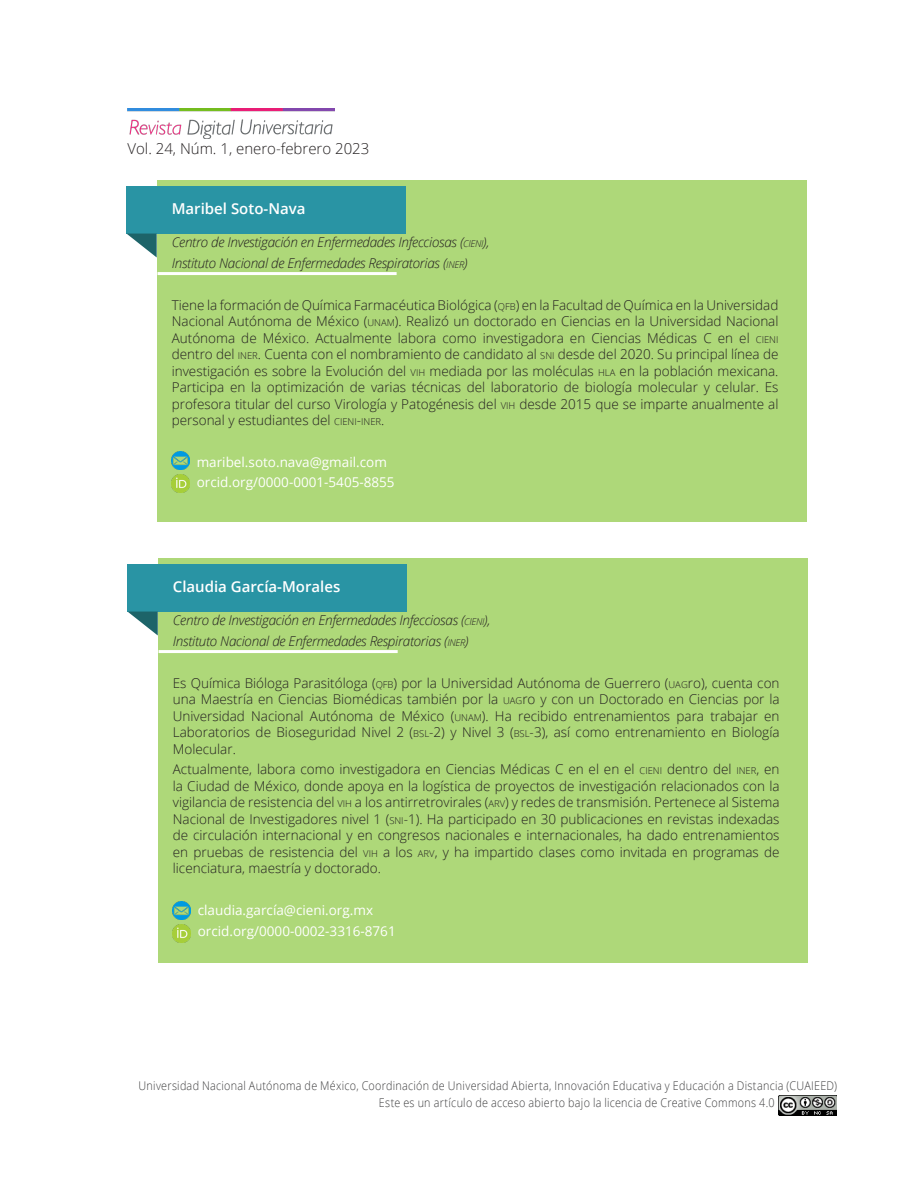
<style>
.page{position:relative;width:918px;height:1188px;background:#fff}
.page>*{position:absolute;margin:0;border:0;box-sizing:border-box;transform-origin:0 0}
.autor_info{font:600 15px "Open Sans";color:#fff}
.t1{font:300 15px "Open Sans";color:#231f20}
.autor_Info2{font:300 13.5px/16.5px "Open Sans";color:#231f20;text-align:justify}
.autor_Info2-2{font:italic 300 13.5px "Open Sans";letter-spacing:-.02em;color:#231f20}
.autor_Info2-3{font:13.5px "Open Sans";color:#fff}
.t2{font:300 12px/17px "Open Sans";letter-spacing:.025em;color:#3e3e3f;scale:.9 1}
.s1{font-size:9.45px}
.s2{font-style:inherit}
</style>
<div class="page">
<img style="left:128px;top:108px;width:207px;height:30px">
<img style="left:778px;top:1096px;width:59px;height:20px">
<div style="left:158px;top:180px;width:649px;height:342px;background:#aed879"></div>
<hr style="left:158px;top:272px;width:239px;height:3px;background:#fff">
<div style="left:126px;top:186px;width:280px;height:48px;background:#2994a4"></div>
<svg style="left:127px;top:234px;width:30px;height:23px"></svg>
<img style="left:172px;top:451px;width:18px;height:18px">
<img style="left:172px;top:474px;width:18px;height:18px">
<div style="left:159px;top:558px;width:649px;height:405px;background:#aed879"></div>
<hr style="left:159px;top:650px;width:239px;height:3px;background:#fff">
<div style="left:128px;top:564px;width:279px;height:48px;background:#2994a4"></div>
<svg style="left:128px;top:612px;width:30px;height:23px"></svg>
<img style="left:173px;top:901px;width:18px;height:18px">
<img style="left:173px;top:925px;width:18px;height:18px">
<p class="t1" style="left:128px;top:139px;width:243px">Vol. 24, Núm. 1, enero-febrero 2023</p>
<p class="autor_info" style="left:172px;top:199px;width:135px">Maribel Soto-Nava</p>
<p class="autor_Info2-2" style="left:172px;top:233px;width:319px">Centro de Investigación en Enfermedades Infecciosas (<span class="s1">CIENI</span>),</p>
<p class="autor_Info2-2" style="left:172px;top:254px;width:297px">Instituto Nacional de Enfermedades Respiratorias (<span class="s1">INER</span>)</p>
<p class="autor_Info2" style="left:172px;top:296px;width:608px">Tiene la formación de Química Farmacéutica Biológica (<span class="s1">QFB</span>) en la Facultad de Química en la Universidad Nacional Autónoma de México (<span class="s1">UNAM</span>). Realizó un doctorado en Ciencias en la Universidad Nacional Autónoma de México. Actualmente labora como investigadora en Ciencias Médicas C en el <span class="s1">CIENI </span>dentro del <span class="s1">INER</span>. Cuenta con el nombramiento de candidato al <span class="s1">SNI</span> desde del 2020. Su principal línea de investigación es sobre la Evolución del <span class="s1">VIH</span> mediada por las moléculas <span class="s1">HLA</span> en la población mexicana.<br>Participa en la optimización de varias técnicas del laboratorio de biología molecular y celular. Es profesora titular del curso Virología y Patogénesis del <span class="s1">VIH</span> desde 2015 que se imparte anualmente al personal y estudiantes del <span class="s1">CIENI</span><span class="s2">-</span><span class="s1">INER</span>.</p>
<p class="autor_Info2-3" style="left:197px;top:452px;width:192px">maribel.soto.nava@gmail.com</p>
<p class="autor_Info2-3" style="left:197px;top:473px;width:199px">orcid.org/0000-0001-5405-8855</p>
<p class="autor_info" style="left:173px;top:577px;width:169px">Claudia García-Morales</p>
<p class="autor_Info2-2" style="left:173px;top:611px;width:319px">Centro de Investigación en Enfermedades Infecciosas (<span class="s1">CIENI</span>),</p>
<p class="autor_Info2-2" style="left:173px;top:632px;width:297px">Instituto Nacional de Enfermedades Respiratorias (<span class="s1">INER</span>)</p>
<p class="autor_Info2" style="left:173px;top:674px;width:608px">Es Química Bióloga Parasitóloga (<span class="s1">QFB</span>) por la Universidad Autónoma de Guerrero (<span class="s1">UAG</span>ro), cuenta con una Maestría en Ciencias Biomédicas también por la <span class="s1">UAG</span>ro y con un Doctorado en Ciencias por la Universidad Nacional Autónoma de México (<span class="s1">UNAM</span>). Ha recibido entrenamientos para trabajar en Laboratorios de Bioseguridad Nivel 2 (<span class="s1">BSL</span>-2) y Nivel 3 (<span class="s1">BSL</span>-3), así como entrenamiento en Biología Molecular.</p>
<p class="autor_Info2" style="left:173px;top:761px;width:608px">Actualmente, labora como investigadora en Ciencias Médicas C en el en el <span class="s1">CIENI</span> dentro del <span class="s1">INER</span>, en la Ciudad de México, donde apoya en la logística de proyectos de investigación relacionados con la vigilancia de resistencia del <span class="s1">VIH</span> a los antirretrovirales (<span class="s1">ARV</span>) y redes de transmisión. Pertenece al Sistema Nacional de Investigadores nivel 1 (<span class="s1">SNI</span>-1). Ha participado en 30 publicaciones en revistas indexadas de circulación internacional y en congresos nacionales e internacionales, ha dado entrenamientos en pruebas de resistencia del <span class="s1">VIH</span> a los <span class="s1">ARV</span>, y ha impartido clases como invitada en programas de licenciatura, maestría y doctorado.</p>
<p class="autor_Info2-3" style="left:198px;top:901px;width:177px">claudia.garcía@cieni.org.mx</p>
<p class="autor_Info2-3" style="left:198px;top:921px;width:199px">orcid.org/0000-0002-3316-8761</p>
<p class="t2" style="left:379px;top:1077px;width:511px;text-indent:-240px">Universidad Nacional Autónoma de México, Coordinación de Universidad Abierta, Innovación Educativa y Educación a Distancia (CUAIEED)<br>Este es un artículo de acceso abierto bajo la licencia de Creative Commons 4.0</p>
</div>
